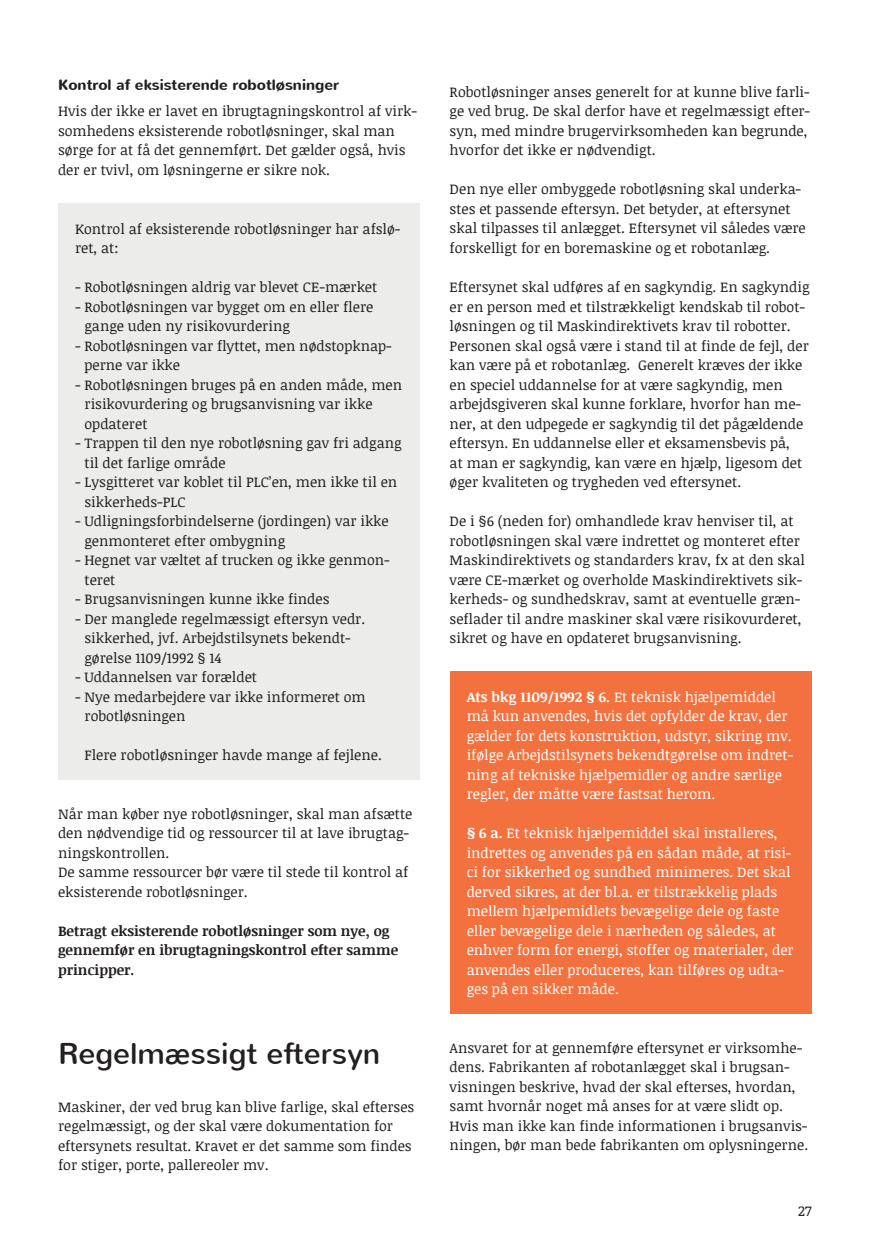
<style>
.page{position:relative;width:884px;height:1258px;background:#fff}
.page>*{position:absolute;margin:0;border:0;box-sizing:border-box;transform-origin:0 0}
.t1{font:30px "Nunito";color:#231f20}
.t2{font:700 15px "Nunito";color:#231f20}
.t3{font:14.25px/19.5px "Noticia Text";color:#231f20}
.t4{font:14.25px/19.5px "Noticia Text";color:#fff}
.t5{font:700 14.25px/19.5px "Noticia Text";color:#231f20}
.s1{font-weight:700}
</style>
<div class="page">
<div style="left:449px;top:671px;width:362px;height:342px;background:#f3713e"></div>
<div style="left:58px;top:203px;width:361px;height:576px;background:#ececea"></div>
<p class="t2" style="left:58px;top:74px;width:282px">Kontrol af eksisterende robotløsninger</p>
<p class="t3" style="left:58px;top:101px;width:360px">Hvis der ikke er lavet en ibrugtagningskontrol af virk&shy;somhedens eksisterende robotløsninger, skal man sørge for at få det gennemført. Det gælder også, hvis der er tvivl, om løsningerne er sikre nok.</p>
<p class="t3" style="left:75px;top:218px;width:326px">Kontrol af eksisterende robotløsninger har afslø&shy;ret, at:</p>
<p class="t3" style="left:75px;top:277px;width:303px">- Robotløsningen aldrig var blevet CE-mærket</p>
<p class="t3" style="left:84px;top:296px;width:290px;text-indent:-9px">- Robotløsningen var bygget om en eller flere gange uden ny risikovurdering</p>
<p class="t3" style="left:84px;top:335px;width:308px;text-indent:-9px">- Robotløsningen var flyttet, men nødstopknap&shy;perne var ikke</p>
<p class="t3" style="left:84px;top:374px;width:319px;text-indent:-9px">- Robotløsningen bruges på en anden måde, men risikovurdering og brugsanvisning var ikke opdateret</p>
<p class="t3" style="left:84px;top:433px;width:318px;text-indent:-9px">- Trappen til den nye robotløsning gav fri adgang til det farlige område</p>
<p class="t3" style="left:84px;top:472px;width:314px;text-indent:-9px">- Lysgitteret var koblet til PLC’en, men ikke til en sikkerheds-PLC</p>
<p class="t3" style="left:84px;top:511px;width:305px;text-indent:-9px">- Udligningsforbindelserne (jordingen) var ikke genmonteret efter ombygning</p>
<p class="t3" style="left:84px;top:550px;width:306px;text-indent:-9px">- Hegnet var væltet af trucken og ikke genmon&shy;teret</p>
<p class="t3" style="left:75px;top:589px;width:256px">- Brugsanvisningen kunne ikke findes</p>
<p class="t3" style="left:84px;top:608px;width:282px;text-indent:-9px">- Der manglede regelmæssigt eftersyn vedr. sikkerhed, jvf. Arbejdstilsynets bekendt&shy;gørelse 1109/1992 § 14</p>
<p class="t3" style="left:75px;top:667px;width:183px">- Uddannelsen var forældet</p>
<p class="t3" style="left:84px;top:686px;width:282px;text-indent:-9px">- Nye medarbejdere var ikke informeret om robotløsningen</p>
<p class="t3" style="left:84px;top:744px;width:299px">Flere robotløsninger havde mange af fejlene.</p>
<p class="t3" style="left:58px;top:803px;width:355px">Når man køber nye robotløsninger, skal man afsætte den nødvendige tid og ressourcer til at lave ibrugtag&shy;ningskontrollen.<br>De samme ressourcer bør være til stede til kontrol af eksisterende robotløsninger.</p>
<p class="t5" style="left:58px;top:920px;width:341px">Betragt eksisterende robotløsninger som nye, og gennemfør en ibrugtagningskontrol efter samme principper.</p>
<h1 class="t1" style="left:58px;top:1033px;width:323px">Regelmæssigt eftersyn</h1>
<p class="t3" style="left:58px;top:1096px;width:357px">Maskiner, der ved brug kan blive farlige, skal efterses regelmæssigt, og der skal være dokumentation for eftersynets resultat. Kravet er det samme som findes for stiger, porte, pallereoler mv.</p>
<p class="t3" style="left:449px;top:82px;width:362px">Robotløsninger anses generelt for at kunne blive farli&shy;ge ved brug. De skal derfor have et regelmæssigt efter&shy;syn, med mindre brugervirksomheden kan begrunde, hvorfor det ikke er nødvendigt.</p>
<p class="t3" style="left:449px;top:179px;width:357px">Den nye eller ombyggede robotløsning skal underka&shy;stes et passende eftersyn. Det betyder, at eftersynet skal tilpasses til anlægget. Eftersynet vil således være forskelligt for en boremaskine og et robotanlæg.</p>
<p class="t3" style="left:449px;top:277px;width:361px">Eftersynet skal udføres af en sagkyndig. En sagkyndig er en person med et tilstrækkeligt kendskab til robot&shy;løsningen og til Maskindirektivets krav til robotter.<br>Personen skal også være i stand til at finde de fejl, der kan være på et robotanlæg. Generelt kræves der ikke en speciel uddannelse for at være sagkyndig, men arbejdsgiveren skal kunne forklare, hvorfor han me&shy;ner, at den udpegede er sagkyndig til det pågældende eftersyn. En uddannelse eller et eksamensbevis på,<br>at man er sagkyndig, kan være en hjælp, ligesom det øger kvaliteten og trygheden ved eftersynet.</p>
<p class="t3" style="left:449px;top:511px;width:356px">De i §6 (neden for) omhandlede krav henviser til, at robotløsningen skal være indrettet og monteret efter Maskindirektivets og standarders krav, fx at den skal være CE-mærket og overholde Maskindirektivets sik&shy;kerheds- og sundhedskrav, samt at eventuelle græn&shy;seflader til andre maskiner skal være risikovurderet, sikret og have en opdateret brugsanvisning.</p>
<p class="t4" style="left:466px;top:686px;width:328px"><span class="s1">Ats bkg 1109/1992 § 6.</span> Et teknisk hjælpemiddel må kun anvendes, hvis det opfylder de krav, der gælder for dets konstruktion, udstyr, sikring mv. ifølge Arbejdstilsynets bekendtgørelse om indret&shy;ning af tekniske hjælpemidler og andre særlige regler, der måtte være fastsat herom.</p>
<p class="t4" style="left:466px;top:822px;width:328px"><span class="s1">§ 6 a.</span> Et teknisk hjælpemiddel skal installeres, indrettes og anvendes på en sådan måde, at risi&shy;ci for sikkerhed og sundhed minimeres. Det skal derved sikres, at der bl.a. er tilstrækkelig plads mellem hjælpemidlets bevægelige dele og faste eller bevægelige dele i nærheden og således, at enhver form for energi, stoffer og materialer, der anvendes eller produceres, kan tilføres og udta&shy;ges på en sikker måde.</p>
<p class="t3" style="left:449px;top:1037px;width:360px">Ansvaret for at gennemføre eftersynet er virksomhe&shy;dens. Fabrikanten af robotanlægget skal i brugsan&shy;visningen beskrive, hvad der skal efterses, hvordan, samt hvornår noget må anses for at være slidt op.<br>Hvis man ikke kan finde informationen i brugsanvis&shy;ningen, bør man bede fabrikanten om oplysningerne.</p>
<p class="t3" style="left:797px;top:1200px;width:15px">27</p>
</div>
